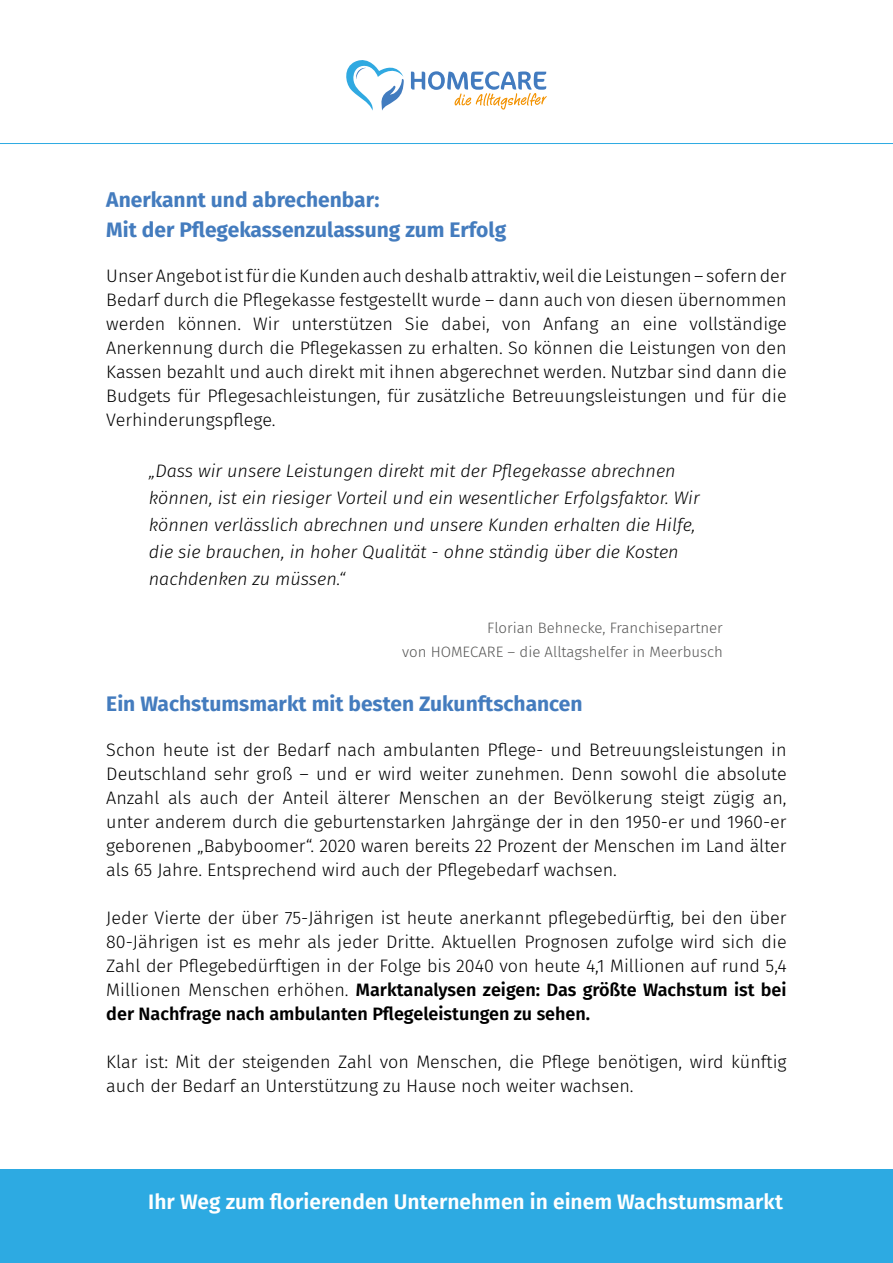
<style>
.page{position:relative;width:893px;height:1263px;background:#fff}
.page>*{position:absolute;margin:0;border:0;box-sizing:border-box;transform-origin:0 0}
.t1{font:700 21px/30px "Fira Sans";color:#447cbe}
.t2{font:600 21px "Fira Sans";color:#fff}
.t3{font:300 18px/24px "Fira Sans";color:#000;text-align:justify}
.t4{font:italic 300 18px/27px "Fira Sans";color:#000}
.t5{font:300 15px/24px "Fira Sans";color:#575756;text-align:right}
.s1{font-weight:600}
</style>
<div class="page">
<svg style="left:346px;top:60px;width:58px;height:51px"></svg>
<svg style="left:411px;top:71px;width:136px;height:39px"></svg>
<div style="left:0;top:1169px;width:893px;height:94px;background:#2daae2"></div>
<hr style="left:0;top:143px;width:893px;height:1px;background:#2daae2">
<p class="t1" style="left:106px;top:183px;width:401px">Anerkannt und abrechenbar:<br>Mit der Pflegekassenzulassung zum Erfolg</p>
<p class="t3" style="left:106px;top:264px;width:682px">Unser Angebot ist für die Kunden auch deshalb attraktiv, weil die Leistungen – sofern der Bedarf durch die Pflegekasse festgestellt wurde – dann auch von diesen übernommen werden können. Wir unterstützen Sie dabei, von Anfang an eine vollständige Anerkennung durch die Pflegekassen zu erhalten. So können die Leistungen von den Kassen bezahlt und auch direkt mit ihnen abgerechnet werden. Nutzbar sind dann die Budgets für Pflegesachleistungen, für zusätzliche Betreuungsleistungen und für die Verhinderungspflege.</p>
<p class="t4" style="left:149px;top:457px;width:552px">„Dass wir unsere Leistungen direkt mit der Pflegekasse abrechnen können, ist ein riesiger Vorteil und ein wesentlicher Erfolgsfaktor. Wir können verlässlich abrechnen und unsere Kunden erhalten die Hilfe, die sie brauchen, in hoher Qualität - ohne ständig über die Kosten nachdenken zu müssen.“</p>
<p class="t5" style="left:402px;top:616px;width:322px">Florian Behnecke, Franchisepartner<br>von HOMECARE – die Alltagshelfer in Meerbusch</p>
<p class="t1" style="left:106px;top:687px;width:478px">Ein Wachstumsmarkt mit besten Zukunftschancen</p>
<p class="t3" style="left:106px;top:738px;width:682px">Schon heute ist der Bedarf nach ambulanten Pflege- und Betreuungsleistungen in Deutschland sehr groß – und er wird weiter zunehmen. Denn sowohl die absolute Anzahl als auch der Anteil älterer Menschen an der Bevölkerung steigt zügig an, unter anderem durch die geburtenstarken Jahrgänge der in den 1950-er und 1960-er geborenen „Babyboomer“. 2020 waren bereits 22 Prozent der Menschen im Land älter als 65 Jahre. Entsprechend wird auch der Pflegebedarf wachsen.</p>
<p class="t3" style="left:106px;top:906px;width:682px">Jeder Vierte der über 75-Jährigen ist heute anerkannt pflegebedürftig, bei den über 80-Jährigen ist es mehr als jeder Dritte. Aktuellen Prognosen zufolge wird sich die Zahl der Pflegebedürftigen in der Folge bis 2040 von heute 4,1 Millionen auf rund 5,4<br>Millionen Menschen erhöhen. <span class="s1">Marktanalysen zeigen: Das größte Wachstum ist bei der Nachfrage nach ambulanten Pflegeleistungen zu sehen.</span></p>
<p class="t3" style="left:106px;top:1050px;width:682px">Klar ist: Mit der steigenden Zahl von Menschen, die Pflege benötigen, wird künftig auch der Bedarf an Unterstützung zu Hause noch weiter wachsen.</p>
<p class="t2" style="left:148px;top:1184px;width:636px">Ihr Weg zum florierenden Unternehmen in einem Wachstumsmarkt</p>
</div>
